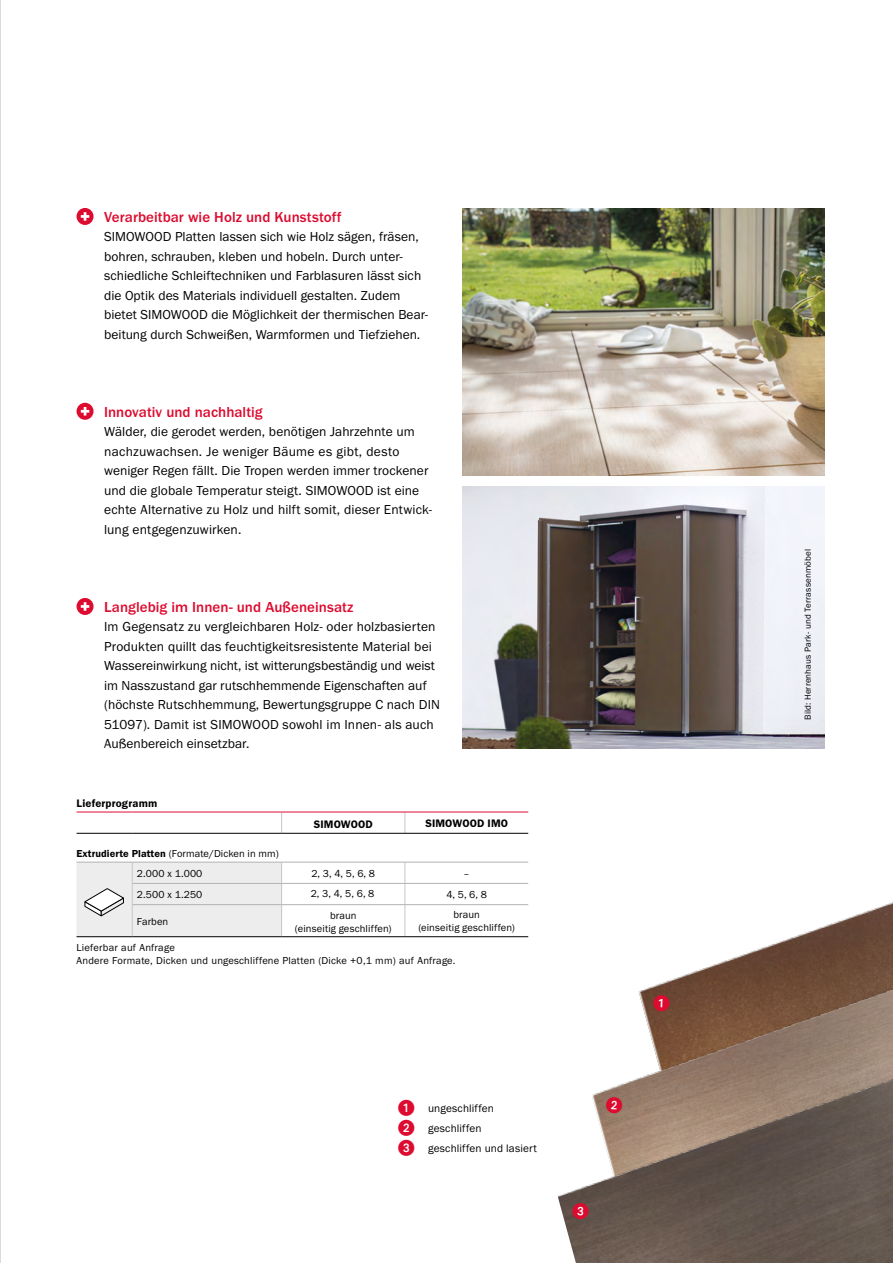
<style>
.page{position:relative;width:893px;height:1263px;background:#fff}
.page>*{position:absolute;margin:0;border:0;box-sizing:border-box;transform-origin:0 0}
.NEU_Zwischenheadline{font:500 15px "Franklin Gothic URW";letter-spacing:.005em;color:#dd0b2f}
.NEU_Zwischenheadline-2{font:13.5px/19.5px "Franklin Gothic URW Boo";letter-spacing:.005em;color:#000}
.Bildunterschrift{font:11.25px "Franklin Gothic URW Boo";letter-spacing:.01em;color:#000}
.Tab_Head_7_5_9_dem{font:11.25px "Franklin Gothic URW Dem";letter-spacing:.015em;color:#000}
.Tab_Text_7_9_book{font:10.5px/13.5px "Franklin Gothic URW Boo";letter-spacing:.01em;color:#000;text-align:center}
.URW_Kleintext_6_pt_z{font:10.5px/13.5px "Franklin Gothic URW Boo";letter-spacing:.02em;color:#000}
.Bildunterschrift-2{font:9px "Franklin Gothic URW Boo";letter-spacing:.02em;color:#000}
.s1{font-family:"Franklin Gothic URW Dem"}
.s2{font-family:"European Pi One";font-size:16.5px;color:#dd0b2f}
</style>
<div class="page">
<hr style="left:0;top:0;width:1px;height:1263px;background:#b9b8b8">
<img style="left:638px;top:916px;width:255px;height:144px">
<img style="left:557px;top:1060px;width:336px;height:203px">
<svg style="left:281px;top:813px;width:1px;height:20px"></svg>
<svg style="left:405px;top:813px;width:1px;height:20px"></svg>
<svg style="left:405px;top:863px;width:1px;height:41px"></svg>
<hr style="left:405px;top:905px;width:1px;height:31px;background:#c6c6c6">
<hr style="left:77px;top:812px;width:55px;height:1px;background:#dd0b2f">
<hr style="left:132px;top:812px;width:150px;height:1px;background:#dd0b2f">
<hr style="left:282px;top:812px;width:123px;height:1px;background:#dd0b2f">
<hr style="left:405px;top:812px;width:123px;height:1px;background:#dd0b2f">
<hr style="left:282px;top:862px;width:123px;height:1px;background:#b3b2b2">
<hr style="left:405px;top:862px;width:123px;height:1px;background:#b3b2b2">
<hr style="left:282px;top:883px;width:123px;height:1px;background:#b3b2b2">
<hr style="left:405px;top:883px;width:123px;height:1px;background:#b3b2b2">
<hr style="left:282px;top:904px;width:123px;height:1px;background:#b3b2b2">
<hr style="left:405px;top:904px;width:123px;height:1px;background:#b3b2b2">
<hr style="left:282px;top:936px;width:123px;height:1px;background:#000">
<hr style="left:405px;top:936px;width:123px;height:1px;background:#000">
<hr style="left:77px;top:833px;width:55px;height:1px;background:#000">
<hr style="left:132px;top:833px;width:150px;height:1px;background:#000">
<hr style="left:282px;top:833px;width:123px;height:1px;background:#000">
<hr style="left:405px;top:833px;width:123px;height:1px;background:#000">
<svg style="left:77px;top:862px;width:205px;height:75px;background:#e6e6e6"></svg>
<svg style="left:77px;top:208px;width:17px;height:17px"></svg>
<svg style="left:81px;top:212px;width:8px;height:9px"></svg>
<svg style="left:77px;top:403px;width:17px;height:17px"></svg>
<svg style="left:81px;top:407px;width:8px;height:8px"></svg>
<svg style="left:77px;top:598px;width:17px;height:17px"></svg>
<svg style="left:81px;top:602px;width:8px;height:9px"></svg>
<img style="left:462px;top:486px;width:363px;height:262px">
<img style="left:462px;top:208px;width:363px;height:267px">
<svg style="left:653px;top:994px;width:17px;height:17px"></svg>
<svg style="left:606px;top:1097px;width:17px;height:16px"></svg>
<svg style="left:572px;top:1202px;width:17px;height:17px"></svg>
<p class="NEU_Zwischenheadline" style="left:104px;top:207px;width:239px">Verarbeitbar wie Holz und Kunststoff</p>
<p class="NEU_Zwischenheadline-2" style="left:104px;top:227px;width:326px">SIMOWOOD Platten lassen sich wie Holz sägen, fräsen, bohren, schrauben, kleben und hobeln. Durch unter&shy;schiedliche Schleiftechniken und Farblasuren lässt sich die Optik des Materials individuell gestalten. Zudem bietet SIMOWOOD die Möglichkeit der thermischen Bear&shy;beitung durch Schweißen, Warmformen und Tiefziehen.</p>
<p class="NEU_Zwischenheadline" style="left:104px;top:402px;width:160px">Innovativ und nachhaltig</p>
<p class="NEU_Zwischenheadline-2" style="left:104px;top:422px;width:330px">Wälder, die gerodet werden, benötigen Jahrzehnte um nachzuwachsen. Je weniger Bäume es gibt, desto weniger Regen fällt. Die Tropen werden immer trockener und die globale Temperatur steigt. SIMOWOOD ist eine echte Alternative zu Holz und hilft somit, dieser Entwick&shy;lung entgegenzuwirken.</p>
<p class="NEU_Zwischenheadline" style="left:104px;top:597px;width:251px">Langlebig im Innen- und Außeneinsatz</p>
<p class="NEU_Zwischenheadline-2" style="left:104px;top:617px;width:337px">Im Gegensatz zu vergleichbaren Holz- oder holzbasierten Produkten quillt das feuchtigkeitsresistente Material bei Wassereinwirkung nicht, ist witterungsbeständig und weist im Nasszustand gar rutschhemmende Eigenschaften auf (höchste Rutschhemmung, Bewertungsgruppe C nach DIN 51097). Damit ist SIMOWOOD sowohl im Innen- als auch Außenbereich einsetzbar.</p>
<p class="Tab_Head_7_5_9_dem" style="left:77px;top:797px;width:82px">Lieferprogramm</p>
<p class="Tab_Head_7_5_9_dem" style="left:314px;top:817px;width:61px">SIMOWOOD</p>
<p class="Tab_Head_7_5_9_dem" style="left:425px;top:816px;width:84px">SIMOWOOD IMO</p>
<p class="Tab_Text_7_9_book" style="left:77px;top:847px;width:204px"><span class="s1">Extrudierte Platten</span> (Formate/Dicken in mm)</p>
<p class="Tab_Text_7_9_book" style="left:137px;top:867px;width:67px">2.000 x 1.000</p>
<p class="Tab_Text_7_9_book" style="left:311px;top:867px;width:65px">2, 3, 4, 5, 6, 8</p>
<p class="Tab_Text_7_9_book" style="left:464px;top:867px;width:8px">–</p>
<p class="Tab_Text_7_9_book" style="left:137px;top:888px;width:67px">2.500 x 1.250</p>
<p class="Tab_Text_7_9_book" style="left:446px;top:888px;width:42px">4, 5, 6, 8</p>
<p class="Tab_Text_7_9_book" style="left:137px;top:915px;width:33px">Farben</p>
<p class="Tab_Text_7_9_book" style="left:295px;top:908px;width:98px">braun<br>(einseitig geschliffen)</p>
<p class="Tab_Text_7_9_book" style="left:418px;top:908px;width:98px">braun<br>(einseitig geschliffen)</p>
<p class="URW_Kleintext_6_pt_z" style="left:77px;top:940px;width:380px">Lieferbar auf Anfrage<br>Andere Formate, Dicken und ungeschliffene Platten (Dicke +0,1 mm) auf Anfrage.</p>
<p class="URW_Kleintext_6_pt_z" style="left:311px;top:887px;width:65px">2, 3, 4, 5, 6, 8</p>
<p class="Bildunterschrift" style="left:398px;top:1101px;width:97px"><span class="s2">1</span> ungeschliffen</p>
<p class="Bildunterschrift" style="left:398px;top:1121px;width:85px"><span class="s2">2</span> geschliffen</p>
<p class="Bildunterschrift" style="left:398px;top:1141px;width:140px"><span class="s2">3</span> geschliffen und lasiert</p>
<p class="Bildunterschrift-2" style="left:802px;top:720px;width:173px;rotate:-90deg">Bild: Herrenhaus Park- und Terrassenmöbel</p>
</div>
